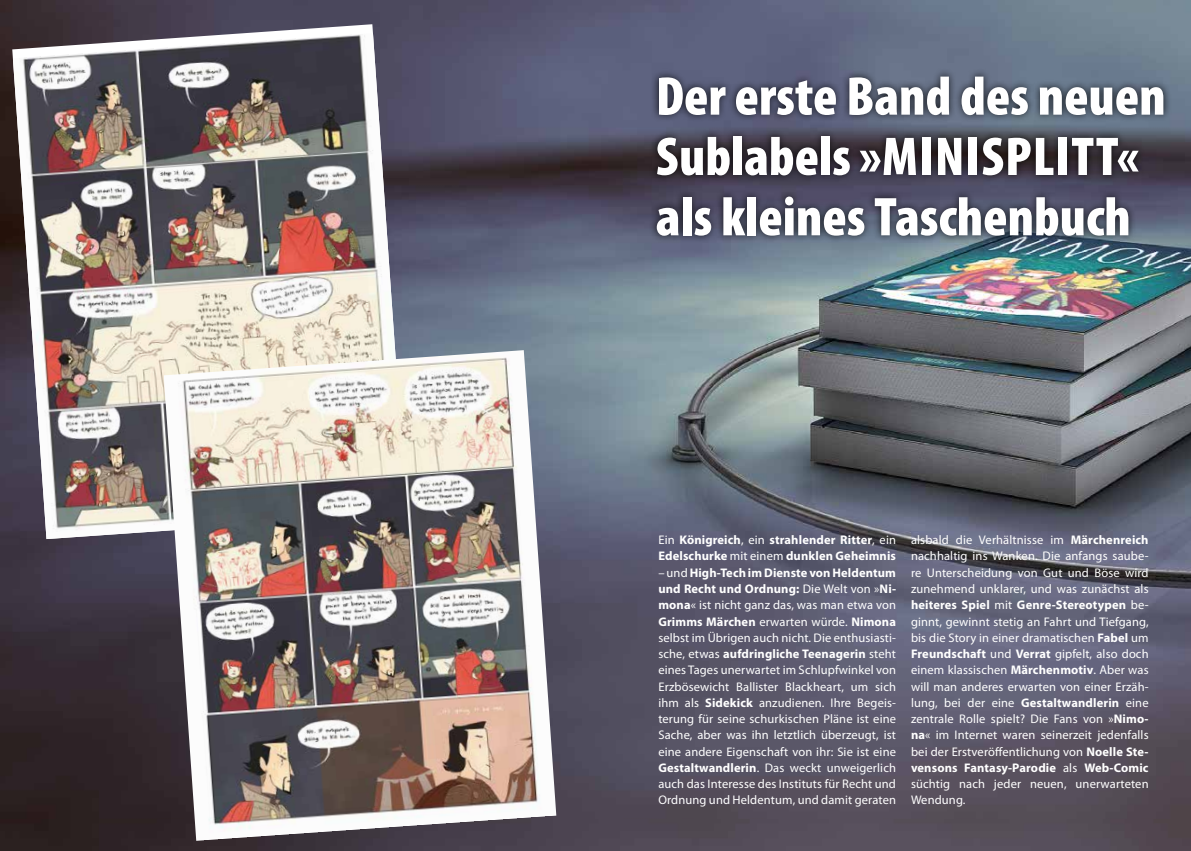
<style>
.page{position:relative;width:1191px;height:851px;background:#fff}
.page>*{position:absolute;margin:0;border:0;box-sizing:border-box;transform-origin:0 0}
.t1{font:900 condensed 55px/60.2px "Myriad Pro";color:#fff}
.t2{font:12.5px/16.2px "Myriad Pro";letter-spacing:.01em;color:#fff;text-align:justify}
.t3{font:700 12.5px/16.2px "Myriad Pro";letter-spacing:.01em;color:#fff}
.s1{font-weight:400}
.s2{font-weight:700}
</style>
<div class="page">
<img style="left:0;top:0;width:595px;height:850px">
<img style="left:13px;top:33px;width:393px;height:506px">
<img style="left:164px;top:350px;width:392px;height:490px">
<img style="left:595px;top:0;width:596px;height:819px">
<img style="left:593px;top:819px;width:598px;height:31px">
<div style="left:649px;top:68px;width:522px;height:175px;background:#000;opacity:.75"></div>
<h1 class="t1" style="left:656px;top:65px;width:511px">Der erste Band des neuen<br>Sublabels »Minisplitt« als kleines Taschenbuch</h1>
<p class="t3" style="left:658px;top:531px;width:239px"><span class="s1">Ein</span> Königreich<span class="s1">, ein</span> strahlender Ritter<span class="s1">, ein<br></span>Edelschurke <span class="s1">mit einem</span> dunklen Geheimnis</p>
<p class="t2" style="left:658px;top:564px;width:239px">– und <span class="s2">High-Tech im Dienste von Heldentum und Recht und Ordnung:</span> Die Welt von »<span class="s2">Ni&shy;mona</span>« ist nicht ganz das, was man etwa von <span class="s2">Grimms Märchen</span> erwarten würde. <span class="s2">Nimona </span>selbst im Übrigen auch nicht. Die enthusiasti&shy;sche, etwas <span class="s2">aufdringliche Teenagerin</span> steht eines Tages unerwartet im Schlupfwinkel von Erzbösewicht Ballister Blackheart, um sich ihm als <span class="s2">Sidekick</span> anzudienen. I hre Begeis&shy;terung für seine schurkischen Pläne ist eine Sache, aber was ihn letztlich überzeugt, ist eine andere Eigenschaft von ihr: Sie ist eine <span class="s2">Gestaltwandlerin</span>. Das weckt unweigerlich auch das I nteresse des I nstituts für Recht und Ordnung und Heldentum, und damit geraten</p>
<p class="t2" style="left:911px;top:531px;width:239px">alsbald die Verhältnisse im <span class="s2">Märchenreich </span>nachhaltig ins Wanken. Die anfangs saube&shy;re Unterscheidung von Gut und Böse wird zunehmend unklarer, und was zunächst als <span class="s2">heiteres Spiel</span> mit <span class="s2">Genre-Stereotypen</span> be&shy;ginnt, gewinnt stetig an Fahrt und Tiefgang, bis die Story in einer dramatischen <span class="s2">Fabel</span> um <span class="s2">Freundschaft</span> und <span class="s2">Verrat</span> gipfelt, also doch einem klassischen <span class="s2">Märchenmotiv</span>. Aber was will man anderes erwarten von einer Erzäh&shy;lung, bei der eine <span class="s2">Gestaltwandlerin</span> eine zentrale Rolle spielt? Die Fans von »<span class="s2">Nimo&shy;na</span>« im I nternet waren seinerzeit jedenfalls bei der Erstveröffentlichung von <span class="s2">Noelle Ste&shy;vensons Fantasy-Parodie</span> als <span class="s2">Web-Comic </span>süchtig nach jeder neuen, unerwarteten Wendung.</p>
</div>
